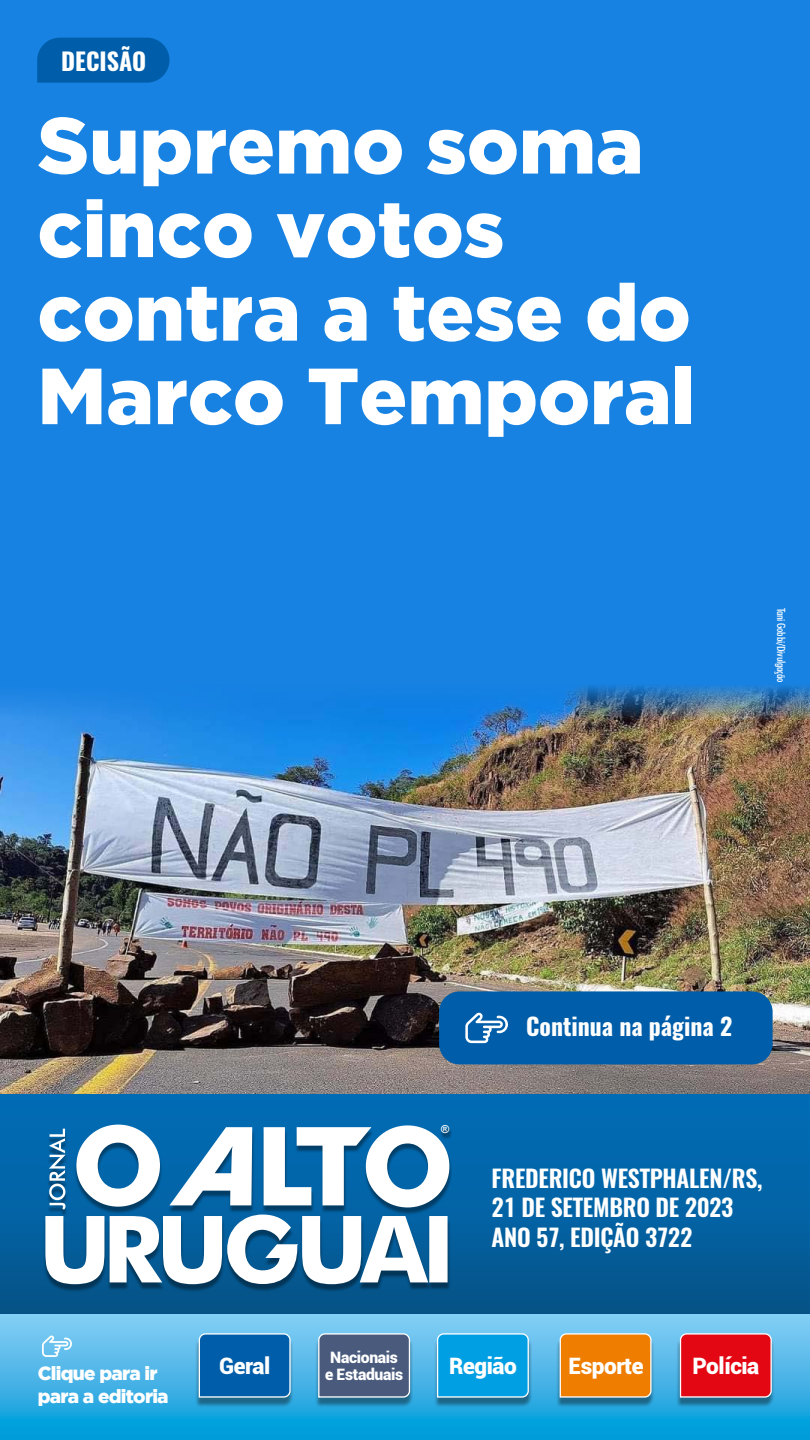
<style>
.page{position:relative;width:810px;height:1440px;background:#fff}
.page>*{position:absolute;margin:0;border:0;box-sizing:border-box;transform-origin:0 0}
.t1{font:900 79.35px/83.6px "Gotham";color:#fff}
.t2{font:700 24px "Oswald";color:#fff}
.t3{font:600 23.85px/29.3px "Oswald";letter-spacing:-.01em;color:#fff}
.t4{font:700 23.77px "Oswald";color:#fff}
.t5{font:900 22.65px "Roboto";letter-spacing:-.02em;color:#fff}
.t6{font:900 18.98px "Gotham";letter-spacing:-.04em;color:#fff}
.t7{font:900 15.75px "Roboto";letter-spacing:-.02em;color:#fff}
.t8{font:500 condensed 11.25px "Futura BT";letter-spacing:-.02em;color:#fff}
.t9{font:700 10.95px "Arial";color:#fff}
</style>
<div class="page">
<img style="left:1px;top:731px;width:809px;height:364px">
<div style="left:0;top:0;width:810px;height:731px;background:#1782e2"></div>
<svg style="left:0;top:1314px;width:810px;height:126px;background:#3db3e6"></svg>
<div style="left:195px;top:1336px;width:99px;height:72px;background:#000;opacity:.4"></div>
<svg style="left:198px;top:1333px;width:93px;height:65px;background:#1268af"></svg>
<div style="left:434px;top:1336px;width:98px;height:72px;background:#000;opacity:.4"></div>
<svg style="left:436px;top:1333px;width:94px;height:65px;background:#13a4e3"></svg>
<div style="left:556px;top:1336px;width:98px;height:72px;background:#000;opacity:.4"></div>
<svg style="left:559px;top:1333px;width:93px;height:65px;background:#eb8615"></svg>
<div style="left:676px;top:1336px;width:99px;height:72px;background:#000;opacity:.4"></div>
<svg style="left:679px;top:1333px;width:93px;height:65px;background:#e01926"></svg>
<div style="left:315px;top:1336px;width:98px;height:72px;background:#000;opacity:.4"></div>
<svg style="left:318px;top:1333px;width:93px;height:65px;background:#546686"></svg>
<svg style="left:42px;top:1335px;width:30px;height:22px"></svg>
<img style="left:0;top:1095px;width:810px;height:219px">
<div style="left:43px;top:1127px;width:409px;height:165px;background:#000;opacity:.4"></div>
<svg style="left:45px;top:1125px;width:404px;height:159px"></svg>
<div style="left:439px;top:991px;width:334px;height:73px;background:#005da9;border-radius:21px"></div>
<svg style="left:465px;top:1012px;width:43px;height:31px"></svg>
<svg style="left:37px;top:38px;width:132px;height:45px;background:#015fac"></svg>
<p class="t2" style="left:61px;top:44px;width:87px">DECISÃO</p>
<h1 class="t1" style="left:38px;top:102px;width:659px">Supremo soma cinco votos contra a tese do<br>Marco Temporal</h1>
<p class="t8" style="left:788px;top:608px;width:76px;rotate:90deg">Tani Gobbi/Divulgação</p>
<p class="t9" style="left:441px;top:1121px;width:10px">®</p>
<p class="t4" style="left:526px;top:1010px;width:208px">Continua na página 2</p>
<p class="t3" style="left:492px;top:1164px;width:272px">FREDERICO WESTPHALEN/RS,<br>21 DE SETEMBRO DE 2023<br>ANO 57, EDIÇÃO 3722</p>
<p class="t7" style="left:330px;top:1346px;width:69px">Nacionais</p>
<p class="t5" style="left:219px;top:1350px;width:53px">Geral</p>
<p class="t5" style="left:449px;top:1350px;width:69px">Região</p>
<p class="t5" style="left:569px;top:1350px;width:76px">Esporte</p>
<p class="t5" style="left:692px;top:1350px;width:68px">Polícia</p>
<p class="t6" style="left:38px;top:1362px;width:121px">Clique para ir</p>
<p class="t7" style="left:325px;top:1363px;width:80px">e Estaduais</p>
<p class="t6" style="left:38px;top:1385px;width:132px">para a editoria</p>
</div>
